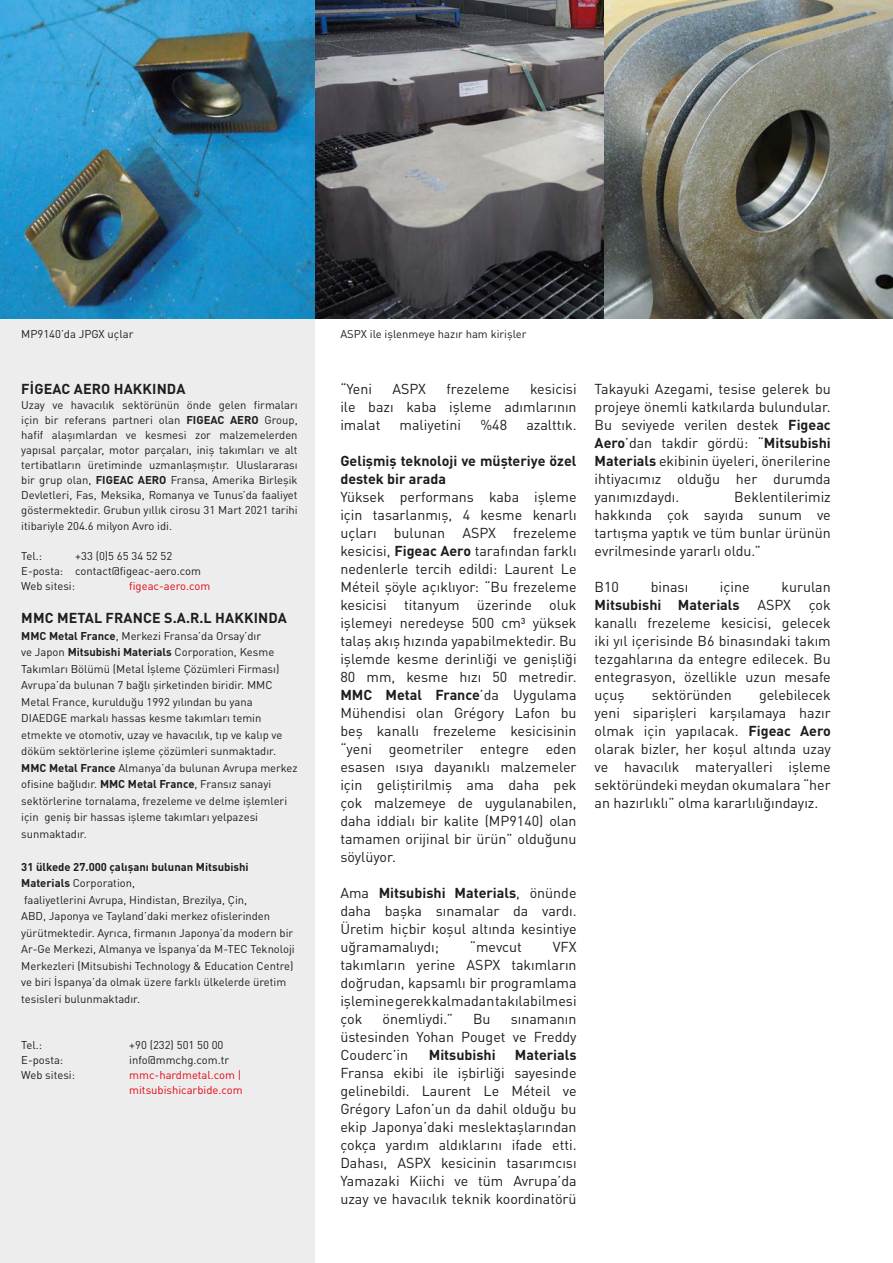
<style>
.page{position:relative;width:893px;height:1263px;background:#fff}
.page>*{position:absolute;margin:0;border:0;box-sizing:border-box;transform-origin:0 0}
.MHG_Copytext_BASE_9{font:14.25px/18px "DIN Pro";color:#1d1d1b;text-align:justify}
.MHG_Copytext_BASE_9-2{font:700 14.25px/18px "DIN Pro";color:#1d1d1b}
.MHG_Highlight_Headli{font:700 14.25px "DIN Pro";letter-spacing:.01em;color:#1d1d1b}
.MHG_Highlight_Headli-2{font:11.25px/16.5px "DIN Pro";color:#1d1d1b}
.MHG_Copytext_Small_7{font:11.25px/15px "DIN Pro";color:#1d1d1b;text-align:justify}
.t1{font:11.25px/15px "DIN Pro";color:#e30613}
.s1{font-weight:700}
</style>
<div class="page">
<div style="left:0;top:319px;width:314px;height:944px;background:#ededed"></div>
<img style="left:603px;top:0;width:290px;height:319px">
<svg style="left:314px;top:0;width:289px;height:319px;background:#636265"></svg>
<img style="left:0;top:0;width:314px;height:319px">
<p class="MHG_Copytext_Small_7" style="left:21px;top:325px;width:114px">MP9140’da JPGX uçlar</p>
<p class="MHG_Copytext_Small_7" style="left:340px;top:325px;width:188px">ASPX ile işlenmeye hazır ham kirişler</p>
<p class="MHG_Highlight_Headli" style="left:21px;top:377px;width:166px">FIGEAC AERO HAKKINDA</p>
<p class="MHG_Copytext_Small_7" style="left:21px;top:396px;width:278px">Uzay ve havacılık sektörünün önde gelen firmaları için bir referans partneri olan <span class="s1">FIGEAC AERO</span> Group, hafif alaşımlardan ve kesmesi zor malzemelerden yapısal parçalar, motor parçaları, iniş takımları ve alt tertibatların üretiminde uzmanlaşmıştır. Uluslararası bir grup olan, <span class="s1">FIGEAC AERO</span> Fransa, Amerika Birleşik Devletleri, Fas, Meksika, Romanya ve Tunus’da faaliyet göstermektedir. Grubun yıllık cirosu 31 Mart 2021 tarihi</p>
<p class="MHG_Copytext_Small_7" style="left:21px;top:517px;width:152px">itibariyle 204.6 milyon Avro idi.</p>
<p class="MHG_Highlight_Headli-2" style="left:21px;top:547px;width:22px">Tel.:</p>
<p class="MHG_Highlight_Headli-2" style="left:75px;top:547px;width:99px">+33 (0)5 65 34 52 52</p>
<p class="MHG_Highlight_Headli-2" style="left:21px;top:562px;width:181px">E-posta: contact@figeac-aero.com</p>
<p class="MHG_Highlight_Headli-2" style="left:21px;top:577px;width:55px">Web sitesi:</p>
<p class="t1" style="left:129px;top:577px;width:83px">figeac-aero.com</p>
<p class="MHG_Highlight_Headli" style="left:21px;top:606px;width:267px">MMC METAL FRANCE S.A.R.L HAKKINDA</p>
<p class="MHG_Highlight_Headli-2" style="left:21px;top:626px;width:278px"><span class="s1">MMC Metal France</span>, Merkezi Fransa’da Orsay’dır<br>ve Japon <span class="s1">Mitsubishi Materials</span> Corporation, Kesme Takımları Bölümü (Metal İşleme Çözümleri Firması)<br>Avrupa’da bulunan 7 bağlı şirketinden biridir. MMC Metal France, kurulduğu 1992 yılından bu yana DIAEDGE markalı hassas kesme takımları temin etmekte ve otomotiv, uzay ve havacılık, tıp ve kalıp ve döküm sektörlerine işleme çözümleri sunmaktadır.<br><span class="s1">MMC Metal France</span> Almanya’da bulunan Avrupa merkez ofisine bağlıdır. <span class="s1">MMC Metal France</span>, Fransız sanayi sektörlerine tornalama, frezeleme ve delme işlemleri için geniş bir hassas işleme takımları yelpazesi sunmaktadır.</p>
<p class="MHG_Highlight_Headli-2" style="left:21px;top:857px;width:275px"><span class="s1">31 ülkede 27.000 çalışanı bulunan Mitsubishi Materials</span> Corporation,<br>faaliyetlerini Avrupa, Hindistan, Brezilya, Çin,<br>ABD, Japonya ve Tayland’daki merkez ofislerinden yürütmektedir. Ayrıca, firmanın Japonya’da modern bir Ar-Ge Merkezi, Almanya ve İspanya’da M-TEC Teknoloji Merkezleri (Mitsubishi Technology &amp; Education Centre) ve biri İspanya’da olmak üzere farklı ülkelerde üretim tesisleri bulunmaktadır.</p>
<p class="MHG_Highlight_Headli-2" style="left:21px;top:1036px;width:22px">Tel.:</p>
<p class="MHG_Highlight_Headli-2" style="left:129px;top:1036px;width:96px">+90 (232) 501 50 00</p>
<p class="MHG_Highlight_Headli-2" style="left:21px;top:1051px;width:44px">E-posta:</p>
<p class="MHG_Highlight_Headli-2" style="left:129px;top:1051px;width:101px">info@mmchg.com.tr</p>
<p class="MHG_Highlight_Headli-2" style="left:21px;top:1066px;width:55px">Web sitesi:</p>
<p class="t1" style="left:129px;top:1066px;width:115px">mmc-hardmetal.com | mitsubishicarbide.com</p>
<p class="MHG_Copytext_BASE_9" style="left:340px;top:378px;width:33px">“Yeni</p>
<p class="MHG_Copytext_BASE_9" style="left:392px;top:378px;width:35px">ASPX</p>
<p class="MHG_Copytext_BASE_9" style="left:446px;top:378px;width:65px">frezeleme</p>
<p class="MHG_Copytext_BASE_9" style="left:340px;top:378px;width:238px;text-indent:190px">kesicisi ile bazı kaba işleme adımlarının imalat</p>
<p class="MHG_Copytext_BASE_9" style="left:400px;top:414px;width:63px">maliyetini</p>
<p class="MHG_Copytext_BASE_9" style="left:480px;top:414px;width:28px">%48</p>
<p class="MHG_Copytext_BASE_9" style="left:526px;top:414px;width:52px">azalttık.</p>
<p class="MHG_Copytext_BASE_9-2" style="left:340px;top:450px;width:238px">Gelişmiş teknoloji ve müşteriye özel destek bir arada</p>
<p class="MHG_Copytext_BASE_9" style="left:340px;top:486px;width:238px">Yüksek performans kaba işleme için tasarlanmış, 4 kesme kenarlı uçları bulunan ASPX frezeleme kesicisi, <span class="s1">Figeac Aero</span> tarafından farklı nedenlerle tercih edildi: Laurent Le Méteil şöyle açıklıyor: “Bu frezeleme kesicisi titanyum üzerinde oluk işlemeyi neredeyse 500 cm³ yüksek talaş akış hızında yapabilmektedir. Bu işlemde kesme derinliği ve genişliği 80 mm, kesme hızı 50 metredir.<br><span class="s1">MMC Metal France</span>’da Uygulama Mühendisi olan Grégory Lafon bu beş kanallı frezeleme kesicisinin “yeni geometriler entegre eden esasen ısıya dayanıklı malzemeler için geliştirilmiş ama daha pek çok malzemeye de uygulanabilen, daha iddialı bir kalite (MP9140) olan tamamen orijinal bir ürün” olduğunu söylüyor.</p>
<p class="MHG_Copytext_BASE_9" style="left:340px;top:882px;width:238px">Ama <span class="s1">Mitsubishi Materials</span>, önünde daha başka sınamalar da vardı.<br>Üretim hiçbir koşul altında kesintiye uğramamalıydı;</p>
<p class="MHG_Copytext_BASE_9" style="left:470px;top:936px;width:54px">“mevcut</p>
<p class="MHG_Copytext_BASE_9" style="left:340px;top:936px;width:238px;text-indent:212px">VFX takımların yerine ASPX takımların doğrudan, kapsamlı bir programlama işlemine gerek kalmadan takılabilmesi çok</p>
<p class="MHG_Copytext_BASE_9" style="left:382px;top:1008px;width:72px">önemliydi.”</p>
<p class="MHG_Copytext_BASE_9" style="left:473px;top:1008px;width:19px">Bu</p>
<p class="MHG_Copytext_BASE_9" style="left:340px;top:1008px;width:238px;text-indent:170px">sınamanın üstesinden Yohan Pouget ve Freddy Couderc’in</p>
<p class="MHG_Copytext_BASE_9" style="left:340px;top:1044px;width:238px;text-indent:174px"><span class="s1">Materials </span>Fransa ekibi ile işbirliği sayesinde gelinebildi. Laurent Le Méteil ve Grégory Lafon’un da dahil olduğu bu ekip Japonya’daki meslektaşlarından çokça yardım aldıklarını ifade etti.<br>Dahası, ASPX kesicinin tasarımcısı Yamazaki Kiichi ve tüm Avrupa’da uzay ve havacılık teknik koordinatörü</p>
<p class="MHG_Copytext_BASE_9-2" style="left:429px;top:1044px;width:68px">Mitsubishi</p>
<p class="MHG_Copytext_BASE_9" style="left:595px;top:378px;width:238px">Takayuki Azegami, tesise gelerek bu projeye önemli katkılarda bulundular.<br>Bu seviyede verilen destek <span class="s1">Figeac Aero</span>’dan takdir gördü: “<span class="s1">Mitsubishi Materials</span> ekibinin üyeleri, önerilerine ihtiyacımız olduğu her durumda yanımızdaydı.</p>
<p class="MHG_Copytext_BASE_9" style="left:595px;top:486px;width:238px;text-indent:140px">Beklentilerimiz hakkında çok sayıda sunum ve tartışma yaptık ve tüm bunlar ürünün evrilmesinde yararlı oldu.”</p>
<p class="MHG_Copytext_BASE_9" style="left:595px;top:576px;width:26px">B10</p>
<p class="MHG_Copytext_BASE_9" style="left:651px;top:576px;width:39px">binası</p>
<p class="MHG_Copytext_BASE_9" style="left:720px;top:576px;width:31px">içine</p>
<p class="MHG_Copytext_BASE_9" style="left:595px;top:576px;width:238px;text-indent:187px">kurulan <span class="s1">Mitsubishi Materials</span> ASPX çok kanallı frezeleme kesicisi, gelecek iki yıl içerisinde B6 binasındaki takım tezgahlarına da entegre edilecek. Bu entegrasyon, özellikle uzun mesafe uçuş</p>
<p class="MHG_Copytext_BASE_9" style="left:595px;top:684px;width:238px;text-indent:164px">gelebilecek yeni siparişleri karşılamaya hazır olmak için yapılacak. <span class="s1">Figeac Aero </span>olarak bizler, her koşul altında uzay ve havacılık materyalleri işleme sektöründeki meydan okumalara “her an hazırlıklı” olma kararlılığındayız.</p>
<p class="MHG_Copytext_BASE_9" style="left:652px;top:684px;width:81px">sektöründen</p>
</div>
